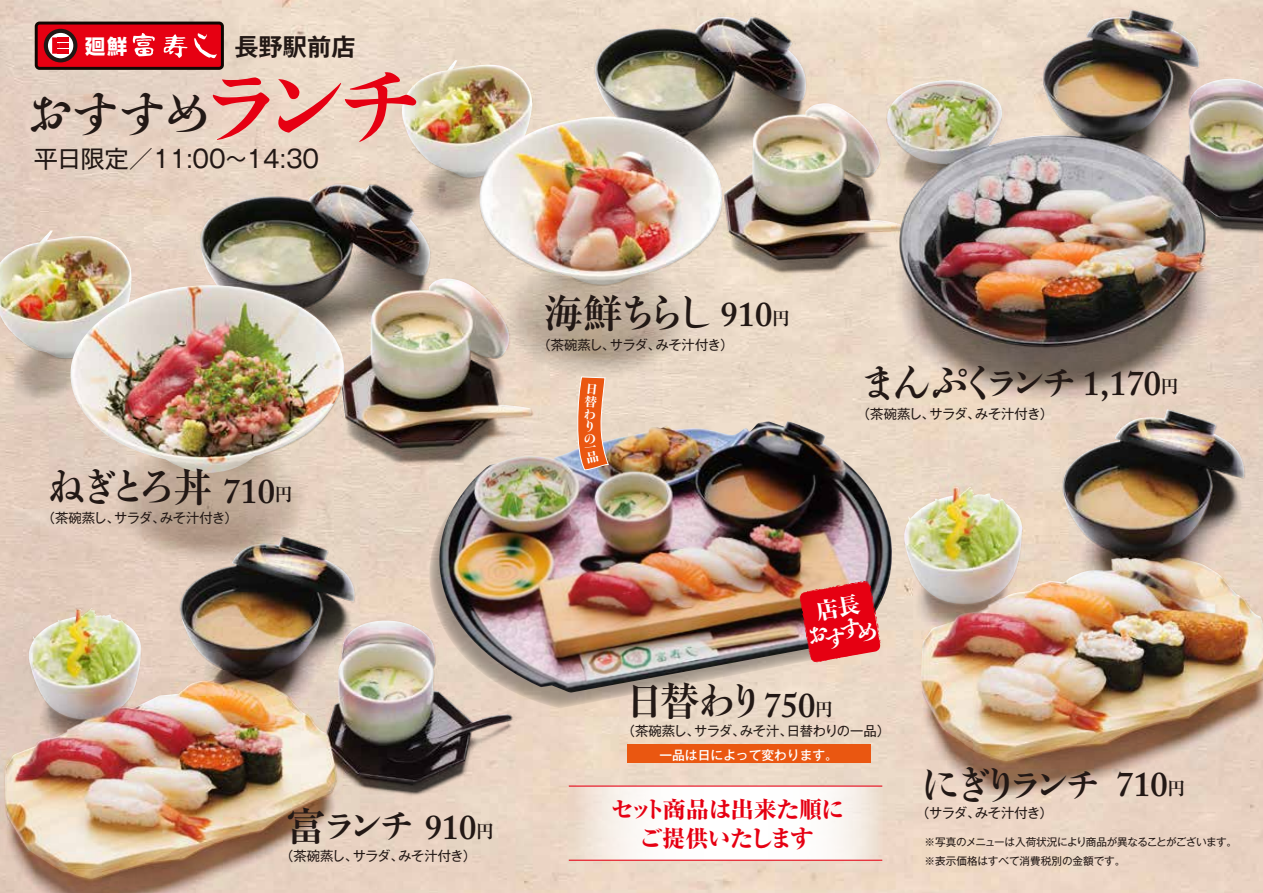
<style>
.page{position:relative;width:1263px;height:893px;background:#fff}
.page>*{position:absolute;margin:0;border:0;box-sizing:border-box;transform-origin:0 0}
.t1{font:700 99.75px "Shuuei 3 Std";color:#e60012}
.t2{font:700 49.65px "Shuuei 3 Std";color:#221815}
.t3{font:700 39.75px "Shuuei 3 Std";letter-spacing:-.275em;color:#221815}
.t4{font:700 39.75px "Shuuei 3 Std";letter-spacing:-.24em;color:#221815}
.t5{font:600 34.5px "Adobe Caslon Pro";color:#221815}
.t6{font:24.3px "Gothic MB101 Pro";color:#221815}
.t7{font:700 24.3px "Gothic MB101 Pro De";color:#221815}
.t8{font:800 23.1px/29.5px "Ryumin Pro";letter-spacing:-.03em;color:#e60012;text-align:center}
.t9{font:800 22.95px "Shuuei 3 Std";color:#fff}
.t10{font:700 20.25px "Shin Go Pro";color:#fff}
.t11{font:13.35px "Gothic MB101 Pro";letter-spacing:-.02em;color:#221815}
.t12{font:500 12.75px "Gothic MB101 Pro";color:#fff}
.t13{font:12.6px "Ryumin Std Heavy KO";color:#fff}
.t14{font:10.65px/18.3px "Gothic MB101 Pro";letter-spacing:-.02em;color:#221815}
.s1{font-family:"Ryumin Pro"}
.s2{font-family:"Adobe Caslon Pro";font-weight:600;font-size:34.5px}
.s3{font-family:"Ryumin Pro";font-size:17.85px}
.s4{font-family:"Ryumin Pro";font-weight:700;font-size:17.85px}
.s5{font-family:"Ryumin Pro";font-weight:700;font-size:39.75px}
.s6{font-family:"Shuuei 3 Std";font-weight:700;font-size:39.75px}
</style>
<div class="page">
<img style="left:0;top:0;width:1263px;height:893px">
<img style="left:389px;top:13px;width:376px;height:363px">
<img style="left:0;top:568px;width:560px;height:325px">
<img style="left:765px;top:0;width:498px;height:409px">
<svg style="left:429px;top:568px;width:371px;height:140px;background:#d8c6b7"></svg>
<img style="left:437px;top:421px;width:363px;height:272px">
<img style="left:0;top:178px;width:539px;height:390px">
<img style="left:62px;top:285px;width:282px;height:188px">
<img style="left:800px;top:388px;width:463px;height:406px">
<div style="left:36px;top:23px;width:186px;height:45px;background:#e60012;border-radius:3px"></div>
<div style="left:35px;top:22px;width:189px;height:48px;border:3px solid #100703;border-radius:3px"></div>
<svg style="left:194px;top:33px;width:23px;height:25px"></svg>
<svg style="left:163px;top:34px;width:24px;height:24px"></svg>
<svg style="left:133px;top:33px;width:22px;height:23px"></svg>
<svg style="left:44px;top:29px;width:33px;height:33px"></svg>
<div style="left:58px;top:49px;width:11px;height:5px;background:#e60012"></div>
<div style="left:628px;top:745px;width:243px;height:18px;background:#ea5711"></div>
<svg style="left:572px;top:787px;width:310px;height:72px"></svg>
<hr style="left:569px;top:785px;width:313px;height:2px;background:#e60012">
<hr style="left:569px;top:860px;width:313px;height:1px;background:#e60012">
<svg style="left:574px;top:376px;width:35px;height:95px;background:#e38659"></svg>
<svg style="left:800px;top:581px;width:81px;height:81px;background:#db2631"></svg>
<h3 class="t10" style="left:85px;top:31px;width:43px">廻鮮</h3>
<h3 class="t7" style="left:234px;top:27px;width:123px">長野駅前店</h3>
<h2 class="t2" style="left:25px;top:79px;width:189px">おすすめ</h2>
<h3 class="t6" style="left:34px;top:138px;width:287px">平日限定／11:00～14:30</h3>
<h1 class="t1" style="left:191px;top:36px;width:241px">ランチ</h1>
<h3 class="t3" style="left:47px;top:458px;width:247px">ねぎとろ<span class="s1">丼</span> <span class="s2">710</span><span class="s3">円</span></h3>
<p class="t11" style="left:42px;top:507px;width:198px">（茶碗蒸し、サラダ、みそ汁付き）</p>
<h3 class="t3" style="left:286px;top:797px;width:209px"><span class="s1">富</span>ランチ <span class="s2">910</span><span class="s3">円</span></h3>
<p class="t11" style="left:280px;top:845px;width:198px">（茶碗蒸し、サラダ、みそ汁付き）</p>
<h3 class="t3" style="left:544px;top:284px;width:248px"><span class="s1">海鮮</span>ちらし <span class="s2">910</span><span class="s3">円</span></h3>
<p class="t11" style="left:537px;top:333px;width:198px">（茶碗蒸し、サラダ、みそ汁付き）</p>
<p class="t13" style="left:583px;top:418px;width:11px">り</p>
<h3 class="t4" style="left:858px;top:355px;width:222px">まんぷくランチ</h3>
<p class="t11" style="left:857px;top:403px;width:198px">（茶碗蒸し、サラダ、みそ汁付き）</p>
<h3 class="t5" style="left:1083px;top:363px;width:97px">1,170<span class="s4">円</span></h3>
<h3 class="t9" style="left:805px;top:624px;width:73px;rotate:-10deg">おすすめ</h3>
<h3 class="t5" style="left:625px;top:685px;width:210px"><span class="s5">日替</span><span class="s6">わり</span>750<span class="s4">円</span></h3>
<p class="t12" style="left:659px;top:744px;width:180px">一品は日によって変わります。</p>
<p class="t11" style="left:622px;top:720px;width:270px">（茶碗蒸し、サラダ、みそ汁、日替わりの一品）</p>
<h3 class="t8" style="left:611px;top:792px;width:235px">セット商品は出来た順にご提供いたします</h3>
<h3 class="t3" style="left:921px;top:756px;width:266px">にぎりランチ <span class="s2">710</span> <span class="s3">円</span></h3>
<p class="t11" style="left:916px;top:802px;width:138px">（サラダ、みそ汁付き）</p>
<p class="t14" style="left:924px;top:832px;width:314px">※写真のメニューは入荷状況により商品が異なることがございます。※表示価格はすべて消費税別の金額です。</p>
</div>
